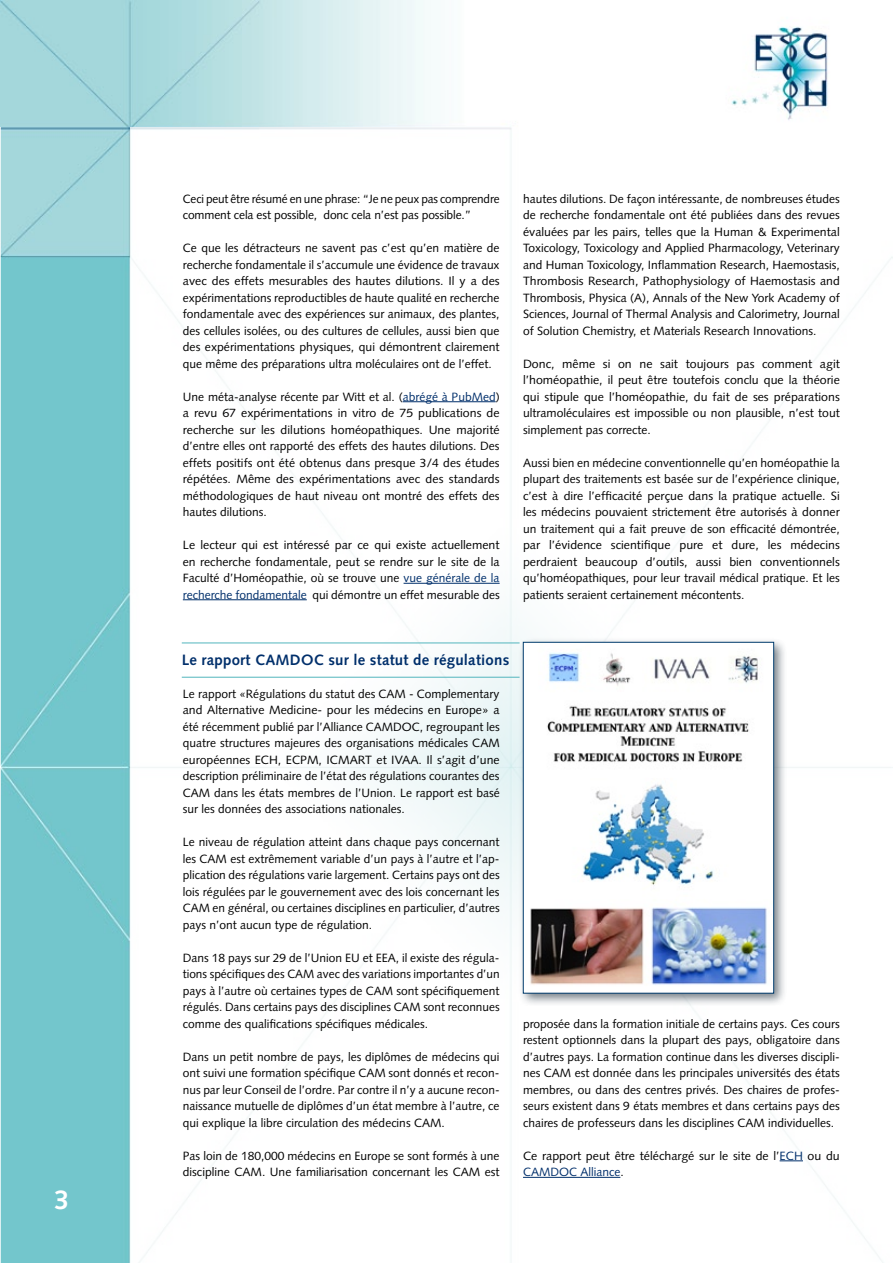
<style>
.page{position:relative;width:893px;height:1263px;background:#fff}
.page>*{position:absolute;margin:0;border:0;box-sizing:border-box;transform-origin:0 0}
.t1{font:700 27px "Syntax LT";color:#fff}
.t2{font:700 15px "Syntax LT";letter-spacing:.015em;color:#002f6b}
.t3{font:12px/16.5px "Syntax LT";color:#000;text-align:justify}
.s1{color:#002f6b}
</style>
<div class="page">
<img style="left:0;top:0;width:828px;height:1263px">
<div style="left:130px;top:128px;width:763px;height:1135px;background:#fff"></div>
<hr style="left:0;top:128px;width:1px;height:1135px;background:#fff">
<hr style="left:403px;top:401px;width:93px;height:1px;background:#002f6b">
<hr style="left:404px;top:583px;width:96px;height:1px;background:#002f6b">
<hr style="left:183px;top:599px;width:124px;height:1px;background:#002f6b">
<hr style="left:182px;top:642px;width:338px;height:1px;background:#52b5bd">
<hr style="left:182px;top:677px;width:338px;height:1px;background:#52b5bd">
<svg style="left:780px;top:1160px;width:23px;height:1px"></svg>
<hr style="left:523px;top:1177px;width:97px;height:1px;background:#002f6b">
<div style="left:518px;top:637px;width:269px;height:369px;background:#303f4b;opacity:.65"></div>
<img style="left:525px;top:644px;width:247px;height:347px">
<div style="left:523px;top:642px;width:251px;height:351px;border:1px solid #003b6c"></div>
<h1 class="t1" style="left:54px;top:1184px;width:17px">3</h1>
<p class="t3" style="left:183px;top:190px;width:318px">Ceci peut être résumé en une phrase: “Je ne peux pas comprendre comment cela est possible, donc cela n’est pas possible.”</p>
<p class="t3" style="left:183px;top:240px;width:318px">Ce que les détracteurs ne savent pas c’est qu’en matière de recherche fondamentale il s’accumule une évidence de travaux avec des effets mesurables des hautes dilutions. Il y a des expérimentations reproductibles de haute qualité en recherche fondamentale avec des expériences sur animaux, des plantes, des cellules isolées, ou des cultures de cellules, aussi bien que des expérimentations physiques, qui démontrent clairement que même des préparations ultra moléculaires ont de l’effet.</p>
<p class="t3" style="left:183px;top:388px;width:318px">Une méta-analyse récente par Witt et al. (<span class="s1">abrégé à PubMed</span>) a revu 67 expérimentations in vitro de 75 publications de recherche sur les dilutions homéopathiques. Une majorité d’entre elles ont rapporté des effets des hautes dilutions. Des effets positifs ont été obtenus dans presque 3/4 des études répétées. Même des expérimentations avec des standards méthodologiques de haut niveau ont montré des effets des hautes dilutions.</p>
<p class="t3" style="left:183px;top:537px;width:318px">Le lecteur qui est intéressé par ce qui existe actuellement en recherche fondamentale, peut se rendre sur le site de la Faculté d’Homéopathie, où se trouve une <span class="s1">vue générale de la recherche fondamentale</span> qui démontre un effet mesurable des</p>
<p class="t3" style="left:523px;top:190px;width:318px">hautes dilutions. De façon intéressante, de nombreuses études de recherche fondamentale ont été publiées dans des revues évaluées par les pairs, telles que la Human &amp; Experimental Toxicology, Toxicology and Applied Pharmacology, Veterinary and Human Toxicology, Inflammation Research, Haemostasis, Thrombosis Research, Pathophysiology of Haemostasis and Thrombosis, Physica (A), Annals of the New York Academy of Sciences, Journal of Thermal Analysis and Calorimetry, Journal of Solution Chemistry, et Materials Research Innovations.</p>
<p class="t3" style="left:523px;top:355px;width:318px">Donc, même si on ne sait toujours pas comment agit l’homéopathie, il peut être toutefois conclu que la théorie qui stipule que l’homéopathie, du fait de ses préparations ultramoléculaires est impossible ou non plausible, n’est tout simplement pas correcte.</p>
<p class="t3" style="left:523px;top:454px;width:318px">Aussi bien en médecine conventionnelle qu’en homéopathie la plupart des traitements est basée sur de l’expérience clinique, c’est à dire l’efficacité perçue dans la pratique actuelle. Si les médecins pouvaient strictement être autorisés à donner un traitement qui a fait preuve de son efficacité démontrée, par l’évidence scientifique pure et dure, les médecins perdraient beaucoup d’outils, aussi bien conventionnels qu’homéopathiques, pour leur travail médical pratique. Et les patients seraient certainement mécontents.</p>
<p class="t2" style="left:182px;top:651px;width:329px">Le rapport CAMDOC sur le statut de régulations</p>
<p class="t3" style="left:183px;top:685px;width:318px">Le rapport «Régulations du statut des CAM - Complementary and Alternative Medicine- pour les médecins en Europe» a été récemment publié par l’Alliance CAMDOC, regroupant les quatre structures majeures des organisations médicales CAM européennes ECH, ECPM, ICMART et IVAA. Il s’agit d’une description préliminaire de l’état des régulations courantes des CAM dans les états membres de l’Union. Le rapport est basé sur les données des associations nationales.</p>
<p class="t3" style="left:183px;top:834px;width:318px">Le niveau de régulation atteint dans chaque pays concernant les CAM est extrêmement variable d’un pays à l’autre et l’ap&shy;plication des régulations varie largement. Certains pays ont des lois régulées par le gouvernement avec des lois concernant les CAM en général, ou certaines disciplines en particulier, d’autres pays n’ont aucun type de régulation.</p>
<p class="t3" style="left:183px;top:949px;width:318px">Dans 18 pays sur 29 de l’Union EU et EEA, il existe des régula&shy;tions spécifiques des CAM avec des variations importantes d’un pays à l’autre où certaines types de CAM sont spécifiquement régulés. Dans certains pays des disciplines CAM sont reconnues comme des qualifications spécifiques médicales.</p>
<p class="t3" style="left:183px;top:1048px;width:318px">Dans un petit nombre de pays, les diplômes de médecins qui ont suivi une formation spécifique CAM sont donnés et recon&shy;nus par leur Conseil de l’ordre. Par contre il n’y a aucune recon&shy;naissance mutuelle de diplômes d’un état membre à l’autre, ce qui explique la libre circulation des médecins CAM.</p>
<p class="t3" style="left:183px;top:1147px;width:318px">Pas loin de 180,000 médecins en Europe se sont formés à une discipline CAM. Une familiarisation concernant les CAM est</p>
<p class="t3" style="left:523px;top:1015px;width:318px">proposée dans la formation initiale de certains pays. Ces cours restent optionnels dans la plupart des pays, obligatoire dans d’autres pays. La formation continue dans les diverses discipli&shy;nes CAM est donnée dans les principales universités des états membres, ou dans des centres privés. Des chaires de profes&shy;seurs existent dans 9 états membres et dans certains pays des chaires de professeurs dans les disciplines CAM individuelles.</p>
<p class="t3" style="left:523px;top:1147px;width:318px">Ce rapport peut être téléchargé sur le site de l’<span class="s1">ECH</span> ou du<br><span class="s1">CAMDOC Alliance</span>.</p>
</div>
